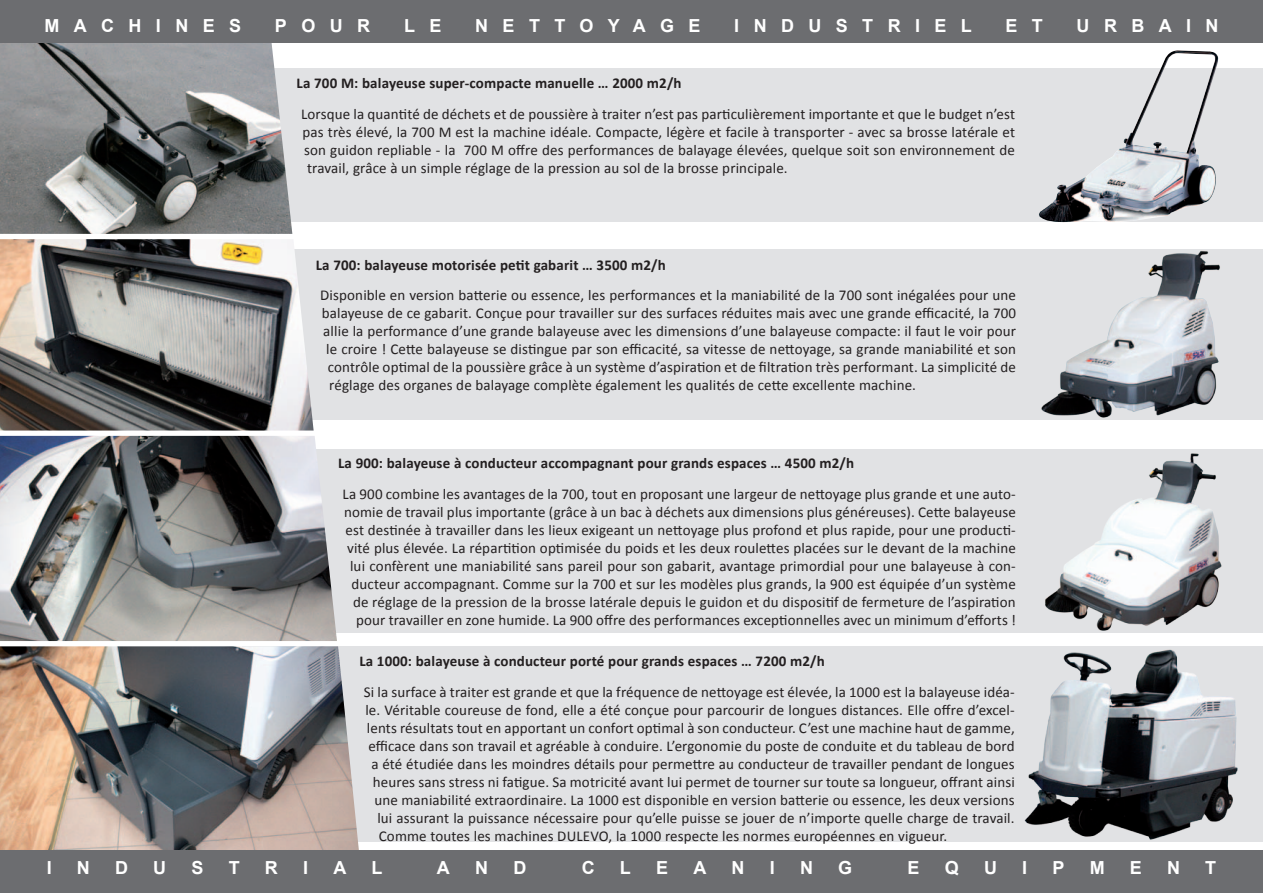
<style>
.page{position:relative;width:1263px;height:893px;background:#fff}
.page>*{position:absolute;margin:0;border:0;box-sizing:border-box;transform-origin:0 0}
.t1{font:700 18px "Arial";color:#fff}
.t2{font:15px/18px "Calibri";letter-spacing:.01em;color:#231f20;text-align:right}
.t3{font:700 15px "Calibri";letter-spacing:.01em;color:#231f20}
</style>
<div class="page">
<div style="left:242px;top:646px;width:1021px;height:196px;background:#e1e2e4"></div>
<div style="left:242px;top:449px;width:1021px;height:183px;background:#e1e2e4"></div>
<div style="left:242px;top:250px;width:1021px;height:170px;background:#e1e2e4"></div>
<div style="left:242px;top:68px;width:1021px;height:153px;background:#e1e2e4"></div>
<img style="left:0;top:43px;width:292px;height:191px">
<img style="left:0;top:646px;width:359px;height:204px">
<img style="left:0;top:436px;width:337px;height:205px">
<img style="left:0;top:239px;width:314px;height:192px">
<img style="left:1029px;top:249px;width:200px;height:169px">
<img style="left:1024px;top:649px;width:214px;height:191px">
<img style="left:1029px;top:453px;width:200px;height:180px">
<img style="left:1039px;top:50px;width:180px;height:173px">
<div style="left:0;top:0;width:1263px;height:43px;background:#6c6d70"></div>
<div style="left:0;top:850px;width:1263px;height:43px;background:#6c6d70"></div>
<p class="t1" style="left:44px;top:14px;width:51px">M AC</p>
<p class="t1" style="left:129px;top:14px;width:50px">H INES</p>
<p class="t1" style="left:275px;top:14px;width:76px">POUR</p>
<p class="t1" style="left:404px;top:14px;width:19px">LE</p>
<p class="t1" style="left:475px;top:14px;width:24px">NETT</p>
<p class="t1" style="left:579px;top:14px;width:77px">OYAGE</p>
<p class="t1" style="left:734px;top:14px;width:25px">INDUSTRIEL</p>
<p class="t1" style="left:1005px;top:14px;width:19px">ET</p>
<p class="t1" style="left:1076px;top:14px;width:21px">UR</p>
<p class="t1" style="left:1131px;top:14px;width:48px">B AIN</p>
<p class="t3" style="left:297px;top:73px;width:387px">La 700 M: balayeuse super-compacte manuelle … 2000 m2/h</p>
<p class="t2" style="left:301px;top:105px;width:715px">Lorsque la quantité de déchets et de poussière à traiter n’est pas particulièrement importante et que le budget n’est</p>
<p class="t2" style="left:303px;top:123px;width:714px">pas très élevé, la 700 M est la machine idéale. Compacte, légère et facile à transporter - avec sa brosse latérale et</p>
<p class="t2" style="left:304px;top:141px;width:712px">son guidon repliable - la 700 M offre des performances de balayage élevées, quelque soit son environnement de</p>
<p class="t2" style="left:307px;top:159px;width:482px">travail, grâce à un simple réglage de la pression au sol de la brosse principale.</p>
<p class="t3" style="left:316px;top:255px;width:352px">La 700: balayeuse motorisée petit gabarit … 3500 m2/h</p>
<p class="t2" style="left:320px;top:286px;width:697px">Disponible en version batterie ou essence, les performances et la maniabilité de la 700 sont inégalées pour une</p>
<p class="t2" style="left:322px;top:304px;width:696px">balayeuse de ce gabarit. Conçue pour travailler sur des surfaces réduites mais avec une grande efficacité, la 700</p>
<p class="t2" style="left:323px;top:322px;width:694px">allie la performance d’une grande balayeuse avec les dimensions d’une balayeuse compacte: il faut le voir pour</p>
<p class="t2" style="left:326px;top:340px;width:691px">le croire ! Cette balayeuse se distingue par son efficacité, sa vitesse de nettoyage, sa grande maniabilité et son</p>
<p class="t2" style="left:328px;top:358px;width:690px">contrôle optimal de la poussière grâce à un système d’aspiration et de filtration très performant. La simplicité de</p>
<p class="t2" style="left:329px;top:376px;width:588px">réglage des organes de balayage complète également les qualités de cette excellente machine.</p>
<p class="t3" style="left:338px;top:454px;width:518px">La 900: balayeuse à conducteur accompagnant pour grands espaces … 4500 m2/h</p>
<p class="t2" style="left:343px;top:485px;width:675px">La 900 combine les avantages de la 700, tout en proposant une largeur de nettoyage plus grande et une auto&shy;nomie de travail plus importante (grâce à un bac à déchets aux dimensions plus généreuses). Cette balayeuse est destinée à travailler dans les lieux exigeant un nettoyage plus profond et plus rapide, pour une producti&shy;vité plus élevée. La répartition optimisée du poids et les deux roulettes placées sur le devant de la machine lui confèrent une maniabilité sans pareil pour son gabarit, avantage primordial pour une balayeuse à con&shy;ducteur accompagnant. Comme sur la 700 et sur les modèles plus grands, la 900 est équipée d’un système de réglage de la pression de la brosse latérale depuis le guidon et du dispositif de fermeture de l’aspiration pour travailler en zone humide. La 900 offre des performances exceptionnelles avec un minimum d’efforts !</p>
<p class="t3" style="left:359px;top:651px;width:467px">La 1000: balayeuse à conducteur porté pour grands espaces … 7200 m2/h</p>
<p class="t2" style="left:364px;top:683px;width:652px">Si la surface à traiter est grande et que la fréquence de nettoyage est élevée, la 1000 est la balayeuse idéa-</p>
<p class="t2" style="left:365px;top:701px;width:651px">le. Véritable coureuse de fond, elle a été conçue pour parcourir de longues distances. Elle offre d’excel-</p>
<p class="t2" style="left:367px;top:719px;width:649px">lents résultats tout en apportant un confort optimal à son conducteur. C’est une machine haut de gamme,</p>
<p class="t2" style="left:368px;top:737px;width:648px">efficace dans son travail et agréable à conduire. L’ergonomie du poste de conduite et du tableau de bord</p>
<p class="t2" style="left:371px;top:755px;width:645px">a été étudiée dans les moindres détails pour permettre au conducteur de travailler pendant de longues</p>
<p class="t2" style="left:373px;top:773px;width:643px">heures sans stress ni fatigue. Sa motricité avant lui permet de tourner sur toute sa longueur, offrant ainsi</p>
<p class="t2" style="left:374px;top:791px;width:642px">une maniabilité extraordinaire. La 1000 est disponible en version batterie ou essence, les deux versions</p>
<p class="t2" style="left:377px;top:809px;width:639px">lui assurant la puissance nécessaire pour qu’elle puisse se jouer de n’importe quelle charge de travail.</p>
<p class="t2" style="left:379px;top:827px;width:570px">Comme toutes les machines DULEVO, la 1000 respecte les normes européennes en vigueur.</p>
<p class="t1" style="left:47px;top:856px;width:7px">I</p>
<p class="t1" style="left:77px;top:856px;width:14px">N</p>
<p class="t1" style="left:115px;top:856px;width:14px">D</p>
<p class="t1" style="left:153px;top:856px;width:14px">U</p>
<p class="t1" style="left:192px;top:856px;width:14px">S</p>
<p class="t1" style="left:229px;top:856px;width:12px">T</p>
<p class="t1" style="left:265px;top:856px;width:14px">R</p>
<p class="t1" style="left:303px;top:856px;width:7px">I</p>
<p class="t1" style="left:333px;top:856px;width:14px">A</p>
<p class="t1" style="left:372px;top:856px;width:12px">L</p>
<p class="t1" style="left:437px;top:856px;width:14px">A</p>
<p class="t1" style="left:475px;top:856px;width:14px">N</p>
<p class="t1" style="left:513px;top:856px;width:14px">D</p>
<p class="t1" style="left:582px;top:856px;width:14px">C</p>
<p class="t1" style="left:620px;top:856px;width:12px">L</p>
<p class="t1" style="left:656px;top:856px;width:14px">E</p>
<p class="t1" style="left:693px;top:856px;width:14px">A</p>
<p class="t1" style="left:732px;top:856px;width:14px">N</p>
<p class="t1" style="left:770px;top:856px;width:7px">I</p>
<p class="t1" style="left:800px;top:856px;width:14px">N</p>
<p class="t1" style="left:838px;top:856px;width:16px">G</p>
<p class="t1" style="left:908px;top:856px;width:14px">E</p>
<p class="t1" style="left:945px;top:856px;width:16px">Q</p>
<p class="t1" style="left:984px;top:856px;width:14px">U</p>
<p class="t1" style="left:1022px;top:856px;width:7px">I</p>
<p class="t1" style="left:1052px;top:856px;width:14px">P</p>
<p class="t1" style="left:1090px;top:856px;width:16px">M</p>
<p class="t1" style="left:1130px;top:856px;width:14px">E</p>
<p class="t1" style="left:1167px;top:856px;width:14px">N</p>
<p class="t1" style="left:1205px;top:856px;width:12px">T</p>
</div>
